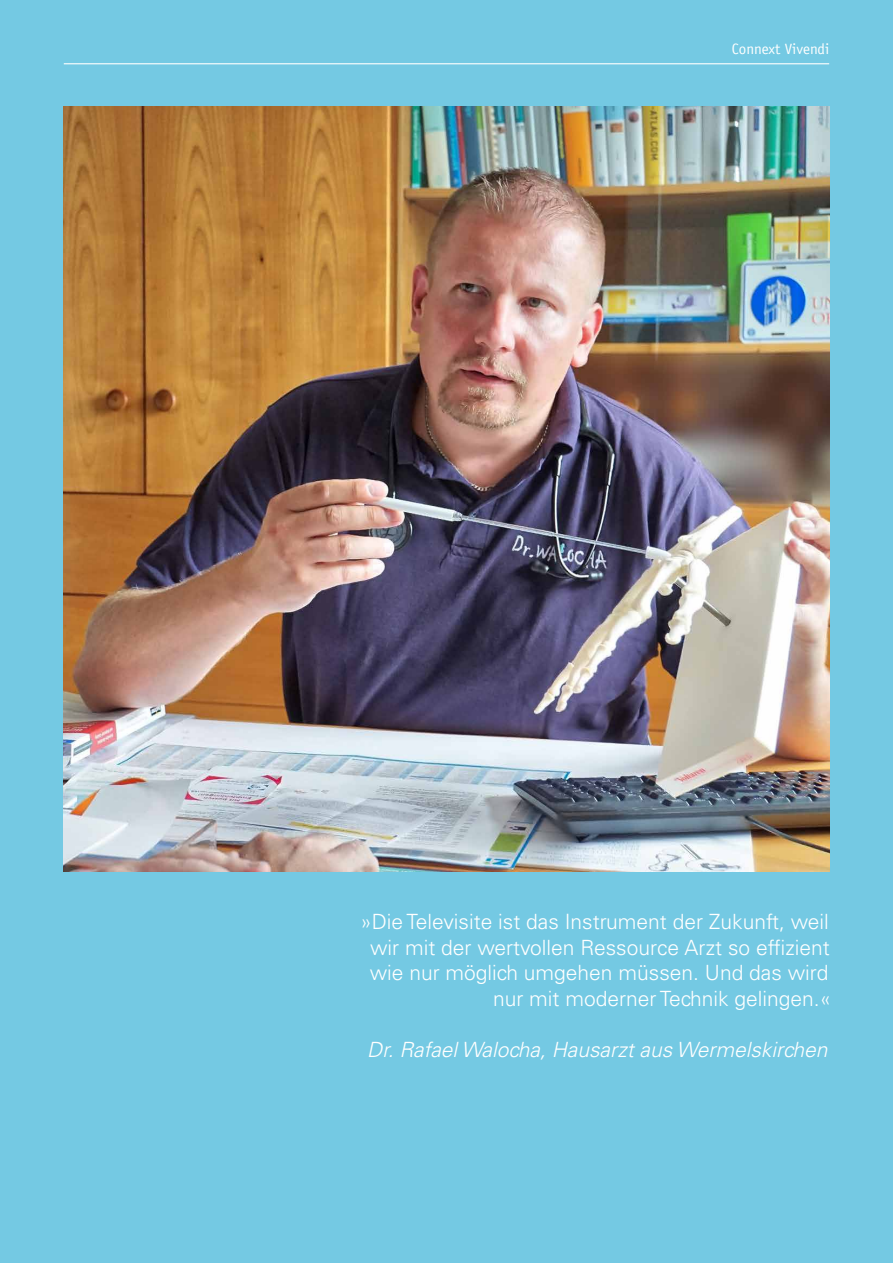
<style>
.page{position:relative;width:893px;height:1263px;background:#74c9e3}
.page>*{position:absolute;margin:0;border:0;box-sizing:border-box;transform-origin:0 0}
.t1{font:300 21px/25.5px "Univers LT Std";color:#fff;text-align:right}
.t2{font:italic 300 21px "Univers LT Std";color:#fff}
.t3{font:15px "Officina Sans";color:#fff}
</style>
<div class="page">
<hr style="left:64px;top:63px;width:765px;height:1px;background:#fff">
<img style="left:64px;top:106px;width:765px;height:765px">
<p class="t3" style="left:732px;top:40px;width:99px">Connext Vivendi</p>
<p class="t1" style="left:360px;top:909px;width:473px">»Die Televisite ist das Instrument der Zukunft, weil wir mit der wertvollen Ressource Arzt so effizient wie nur möglich umgehen müssen. Und das wird nur mit moderner Technik gelingen.«</p>
<p class="t2" style="left:367px;top:1037px;width:462px">Dr. Rafael Walocha, Hausarzt aus Wermelskirchen</p>
</div>
